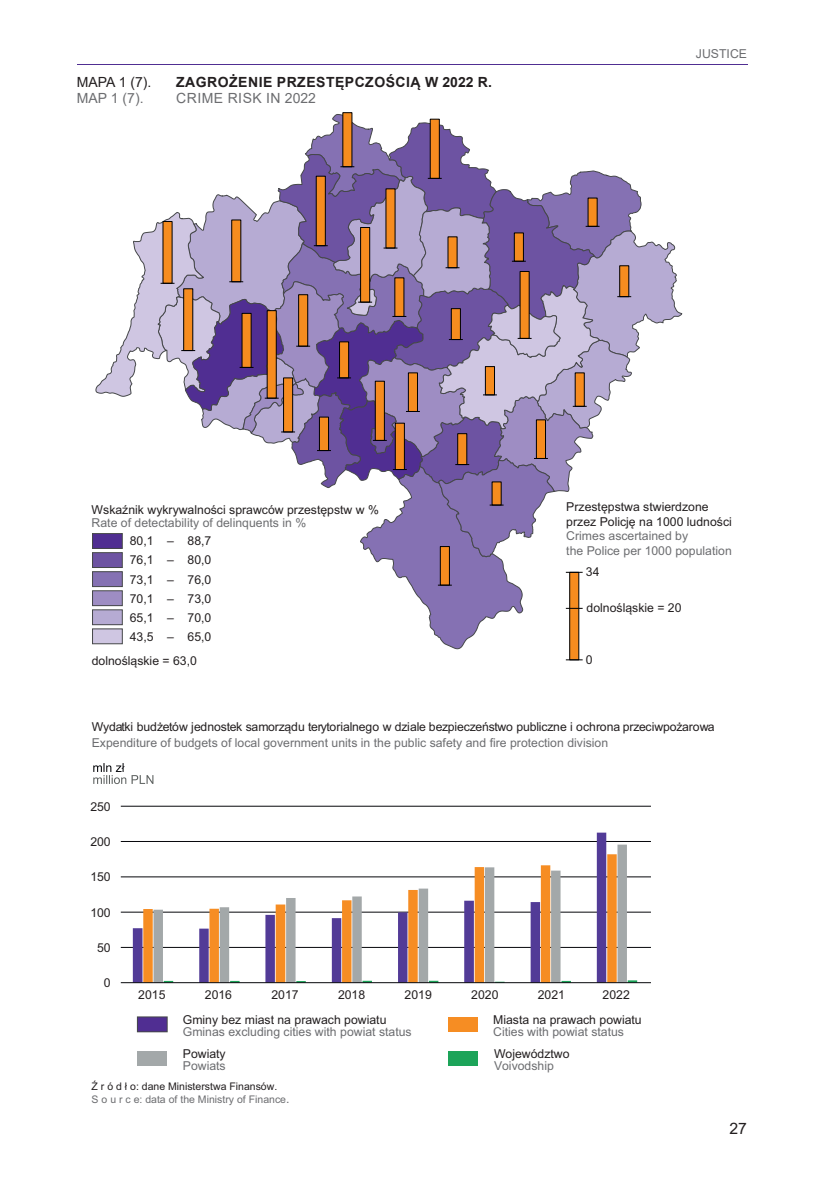
<style>
.page{position:relative;width:824px;height:1181px;background:#fff}
.page>*{position:absolute;margin:0;border:0;box-sizing:border-box;transform-origin:0 0}
.t1{font:15.75px "Arial";color:#231f20}
.t2{font:700 14px "Arial";letter-spacing:.035em;color:#231f20}
.t3{font:14px "Arial";letter-spacing:.035em;color:#6c6d70}
.t4{font:14px "Arial";color:#231f20}
.t5{font:12.25px/19.2px "Arial";color:#231f20;text-align:justify}
.t6{font:12.25px/14.7px "Arial";color:#6c6d70}
.t7{font:10.5px/12.2px "Arial";color:#6c6d70}
.s1{color:#231f20}
.s2{font-size:12.25px}
</style>
<div class="page">
<hr style="left:77px;top:64px;width:670px;height:1px;background:#502e92">
<div style="left:92px;top:571px;width:30px;height:16px;background:#8571b3;border:1px solid #454749"></div>
<div style="left:92px;top:552px;width:30px;height:15px;background:#6d53a2"></div>
<div style="left:92px;top:552px;width:30px;height:16px;border:1px solid #454749"></div>
<div style="left:92px;top:533px;width:30px;height:15px;background:#502e92"></div>
<div style="left:92px;top:533px;width:30px;height:16px;border:1px solid #454749"></div>
<div style="left:137px;top:1017px;width:30px;height:14px;background:#502e92"></div>
<div style="left:137px;top:1016px;width:30px;height:16px;border:1px solid #454749"></div>
<div style="left:448px;top:1017px;width:30px;height:14px;background:#f68d23"></div>
<div style="left:448px;top:1050px;width:30px;height:15px;background:#1ca459"></div>
<div style="left:137px;top:1050px;width:30px;height:15px;background:#a3a8a9"></div>
<div style="left:92px;top:591px;width:30px;height:14px;background:#9e8dc3"></div>
<div style="left:92px;top:590px;width:30px;height:16px;border:1px solid #454749"></div>
<div style="left:92px;top:610px;width:30px;height:15px;background:#b6abd3"></div>
<div style="left:92px;top:609px;width:30px;height:16px;border:1px solid #454749"></div>
<div style="left:92px;top:628px;width:30px;height:16px;background:#cfc6e2;border:1px solid #454749"></div>
<svg style="left:93px;top:763px;width:60px;height:21px"></svg>
<div style="left:569px;top:572px;width:10px;height:88px;background:#f68c1f;border:1px solid #000001"></div>
<svg style="left:342px;top:112px;width:10px;height:2px"></svg>
<svg style="left:565px;top:659px;width:17px;height:1px"></svg>
<svg style="left:95px;top:114px;width:587px;height:535px"></svg>
<hr style="left:121px;top:947px;width:530px;height:1px;background:#06070b">
<hr style="left:121px;top:912px;width:530px;height:1px;background:#06070b">
<hr style="left:121px;top:876px;width:530px;height:1px;background:#06070b">
<hr style="left:121px;top:841px;width:530px;height:1px;background:#06070b">
<hr style="left:121px;top:806px;width:530px;height:1px;background:#06070b">
<svg style="left:133px;top:832px;width:473px;height:150px"></svg>
<svg style="left:143px;top:854px;width:10px;height:128px"></svg>
<svg style="left:153px;top:844px;width:474px;height:138px"></svg>
<svg style="left:627px;top:980px;width:10px;height:2px"></svg>
<svg style="left:429px;top:980px;width:9px;height:2px"></svg>
<svg style="left:362px;top:980px;width:10px;height:2px"></svg>
<hr style="left:121px;top:982px;width:530px;height:1px;background:#06070b">
<p class="t4" style="left:77px;top:73px;width:76px">MAPA 1 (7).</p>
<p class="t2" style="left:176px;top:72px;width:317px">ZAGROŻENIE PRZESTĘPCZOŚCIĄ W 2022 R.</p>
<p class="t3" style="left:77px;top:88px;width:68px">MAP 1 (7).</p>
<p class="t3" style="left:176px;top:88px;width:141px">CRIME RISK IN 2022</p>
<p class="t6" style="left:696px;top:46px;width:53px">JUSTICE</p>
<p class="t5" style="left:92px;top:500px;width:289px">Wskaźnik wykrywalności sprawców przestępstw w %</p>
<p class="t6" style="left:92px;top:515px;width:216px">Rate of detectability of delinquents in %</p>
<p class="t5" style="left:130px;top:531px;width:25px">80,1<br>76,1<br>73,1<br>70,1<br>65,1<br>43,5</p>
<p class="t5" style="left:167px;top:531px;width:8px">– – – – – –</p>
<p class="t5" style="left:187px;top:531px;width:25px">88,7<br>80,0<br>76,0<br>73,0<br>70,0<br>65,0</p>
<p class="t5" style="left:92px;top:651px;width:107px">dolnośląskie = 63,0</p>
<p class="t5" style="left:566px;top:499px;width:167px;line-height:14.7px">Przestępstwa stwierdzone przez Policję na 1000 ludności</p>
<p class="t6" style="left:566px;top:529px;width:167px">Crimes ascertained by<br>the Police per 1000 population</p>
<p class="t5" style="left:586px;top:561px;width:15px">34</p>
<p class="t5" style="left:586px;top:598px;width:96px">dolnośląskie = 20</p>
<p class="t5" style="left:586px;top:649px;width:8px">0</p>
<p class="t5" style="left:92px;top:717px;width:624px">Wydatki budżetów jednostek samorządu terytorialnego w dziale bezpieczeństwo publiczne i ochrona przeciwpożarowa</p>
<p class="t6" style="left:92px;top:735px;width:518px">Expenditure of budgets of local government units in the public safety and fire protection division</p>
<p class="t5" style="left:90px;top:797px;width:22px">250</p>
<p class="t5" style="left:90px;top:832px;width:22px">200</p>
<p class="t5" style="left:90px;top:867px;width:22px">150</p>
<p class="t5" style="left:90px;top:902px;width:22px">100</p>
<p class="t5" style="left:97px;top:938px;width:15px">50</p>
<p class="t5" style="left:104px;top:973px;width:8px">0</p>
<p class="t5" style="left:138px;top:985px;width:29px">2015</p>
<p class="t5" style="left:205px;top:985px;width:29px">2016</p>
<p class="t5" style="left:271px;top:985px;width:29px">2017</p>
<p class="t5" style="left:338px;top:985px;width:29px">2018</p>
<p class="t5" style="left:404px;top:985px;width:29px">2019</p>
<p class="t5" style="left:471px;top:985px;width:29px">2020</p>
<p class="t5" style="left:537px;top:985px;width:29px">2021</p>
<p class="t5" style="left:602px;top:985px;width:29px">2022</p>
<p class="t5" style="left:183px;top:1009px;width:205px">Gminy bez miast na prawach powiatu</p>
<p class="t6" style="left:183px;top:1024px;width:230px">Gminas excluding cities with powiat status</p>
<p class="t5" style="left:183px;top:1043px;width:44px">Powiaty</p>
<p class="t6" style="left:183px;top:1058px;width:44px">Powiats</p>
<p class="t5" style="left:493px;top:1009px;width:150px">Miasta na prawach powiatu</p>
<p class="t6" style="left:493px;top:1024px;width:132px">Cities with powiat status</p>
<p class="t5" style="left:494px;top:1043px;width:77px">Województwo</p>
<p class="t6" style="left:494px;top:1058px;width:61px">Voivodship</p>
<p class="t7" style="left:92px;top:1080px;width:199px"><span class="s1">Ź r ó d ł o: dane Ministerstwa Finansów.<br></span>S o u r c e: data of the Ministry of Finance<span class="s2">.</span></p>
<p class="t1" style="left:729px;top:1118px;width:19px">27</p>
</div>
